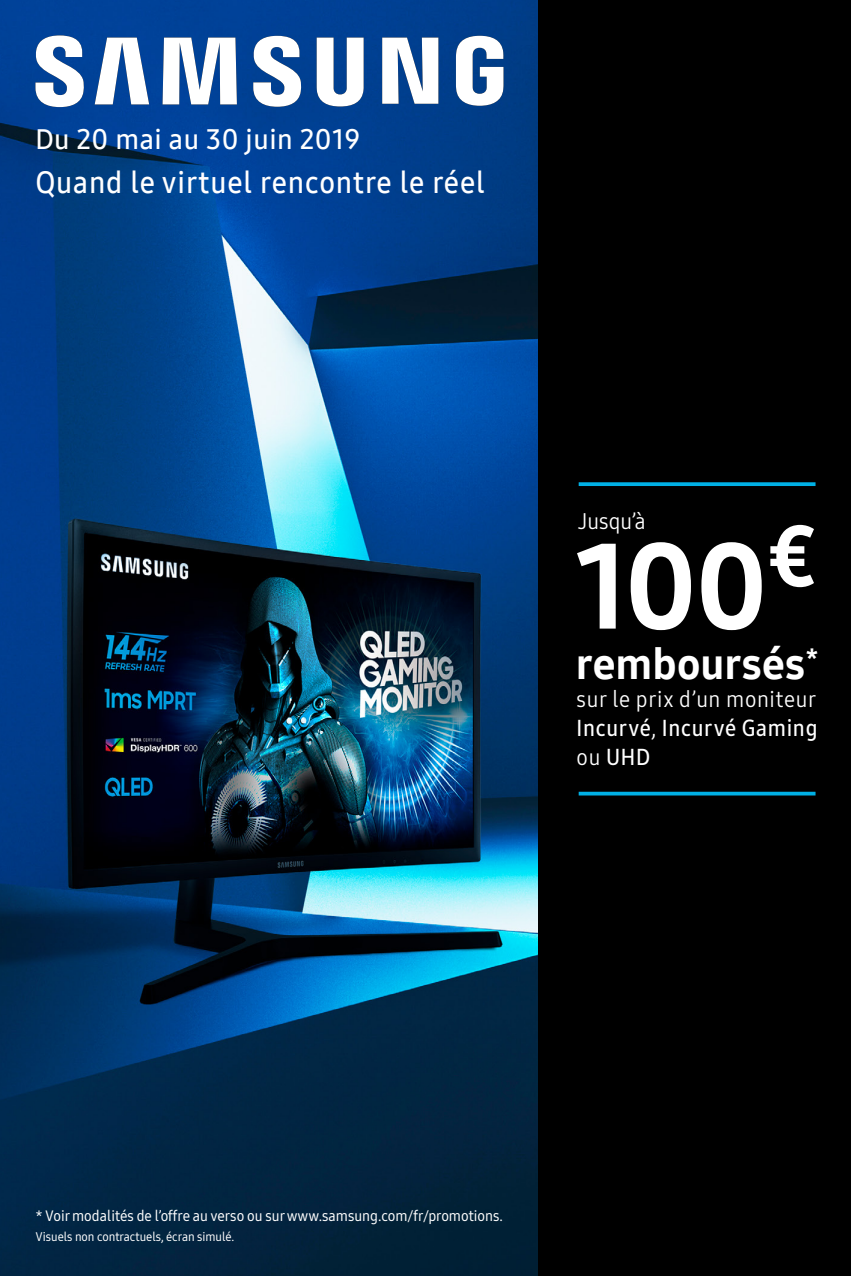
<style>
.page{position:relative;width:851px;height:1276px;background:#fff}
.page>*{position:absolute;margin:0;border:0;box-sizing:border-box;transform-origin:0 0}
.LEAF_-_B_-_07_-_Prix{font:120px "Samsung One 800";color:#fff}
.LEAF_-_B_-_03_-_REMB{font:42.5px "Samsung One 800";letter-spacing:.005em;color:#fff}
.LEAF_-_A_-_02_-_ACCR{font:30px "Samsung One 600";letter-spacing:.03em;color:#fff;scale:.96 1}
.LEAF_-_A_-_01_-_DATE{font:27.5px "Samsung One 600";letter-spacing:.02em;color:#fff}
.LEAF_-_B_-_04_-_COND{font:22.5px/28.8px "Samsung One 400 C";letter-spacing:.03em;color:#fff;text-align:justify}
.LEAF_-_B_-_01_-_JUSQ{font:22.5px "Samsung One 400 C";color:#fff}
.LEAF_-_C_-_02-_VOIR{font:15px "Samsung One 500 C";color:#fff}
.LEAF_-_C_-_01-_MENT{font:12.5px "Samsung One 500 C";color:#fff}
.s1{font-family:"Samsung One 600 C"}
</style>
<div class="page">
<img style="left:0;top:0;width:539px;height:1276px">
<div style="left:539px;top:0;width:311px;height:1276px;background:#000"></div>
<svg style="left:578px;top:482px;width:237px;height:4px"></svg>
<hr style="left:578px;top:792px;width:237px;height:3px;background:#00b0e5">
<svg style="left:35px;top:35px;width:468px;height:72px"></svg>
<p class="LEAF_-_A_-_01_-_DATE" style="left:35px;top:121px;width:326px">Du 20 mai au 30 juin 2019</p>
<p class="LEAF_-_A_-_02_-_ACCR" style="left:35px;top:163px;width:469px">Quand le virtuel rencontre le réel</p>
<p class="LEAF_-_B_-_01_-_JUSQ" style="left:578px;top:505px;width:69px">Jusqu’à</p>
<p class="LEAF_-_B_-_07_-_Prix" style="left:574px;top:506px;width:245px">100<sup>€</sup></p>
<p class="LEAF_-_B_-_03_-_REMB" style="left:575px;top:635px;width:244px">remboursés<sup>*</sup></p>
<p class="LEAF_-_B_-_04_-_COND" style="left:576px;top:685px;width:242px">sur le prix d’un moniteur <span class="s1">Incurvé</span>, <span class="s1">Incurvé Gaming </span>ou <span class="s1">UHD</span></p>
<p class="LEAF_-_C_-_02-_VOIR" style="left:35px;top:1205px;width:468px">* Voir modalités de l’offre au verso ou sur www.samsung.com/fr/promotions.</p>
<p class="LEAF_-_C_-_01-_MENT" style="left:35px;top:1227px;width:200px">Visuels non contractuels, écran simulé.</p>
</div>
